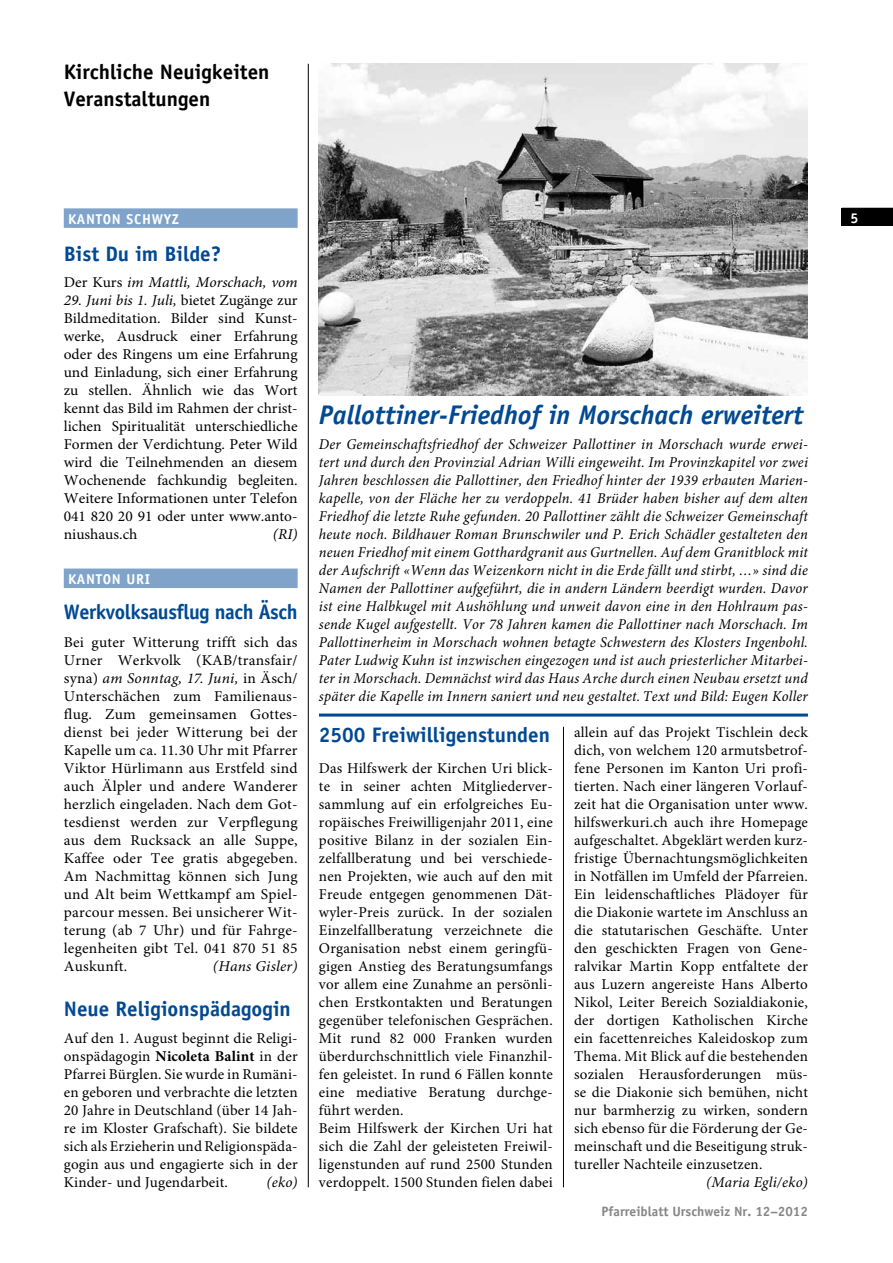
<style>
.page{position:relative;width:893px;height:1263px;background:#fff}
.page>*{position:absolute;margin:0;border:0;box-sizing:border-box;transform-origin:0 0}
.t1{font:italic 700 27px "Officina Sans Std";color:#004993}
.t2{font:700 21px "Officina Sans Std";color:#004993}
.t3{font:700 21px/27px "Officina Sans Std";color:#000}
.t4{font:700 21px "Officina Sans Std";letter-spacing:-.02em;color:#004993;scale:.96 1}
.t5{font:15px/18px "Minion Pro";letter-spacing:.015em;color:#000;text-align:justify}
.t6{font:italic 15px/18px "Minion Pro";letter-spacing:.015em;color:#000;text-align:justify}
.t7{font:700 14.25px "Officina Sans Std";letter-spacing:.05em;color:#fff}
.t8{font:700 13.5px "Officina Sans Std";color:#868786}
.s1{font-style:normal}
.s2{font-style:italic}
.s3{font-weight:700}
</style>
<div class="page">
<div style="left:842px;top:208px;width:51px;height:17px;background:#000"></div>
<div style="left:64px;top:208px;width:234px;height:20px;background:#80a4c9"></div>
<div style="left:64px;top:568px;width:234px;height:20px;background:#80a4c9"></div>
<hr style="left:563px;top:727px;width:1px;height:460px;background:#000">
<hr style="left:308px;top:64px;width:1px;height:1123px;background:#000">
<img style="left:319px;top:64px;width:489px;height:331px">
<hr style="left:319px;top:713px;width:489px;height:3px;background:#004993">
<h2 class="t3" style="left:64px;top:58px;width:207px">Kirchliche N euigkeiten<br>Veranstaltungen</h2>
<p class="t7" style="left:68px;top:210px;width:111px">Kanto n Schwyz</p>
<h2 class="t2" style="left:64px;top:240px;width:159px">Bist Du im Bilde?</h2>
<p class="t6" style="left:64px;top:274px;width:235px"><span class="s1">Der Kurs</span> im Mattli, Morschach, vom</p>
<p class="t5" style="left:64px;top:292px;width:235px"><span class="s2">29. Juni bis 1. Juli,</span> bietet Zugänge zur Bildmeditation. Bilder sind Kunst&shy;werke, Ausdruck einer Erfahrung oder des Ringens um eine Erfahrung und Einladung, sich einer Erfahrung zu stellen. Ähnlich wie das Wort kennt das Bild im Rahmen der christ&shy;lichen Spiritualität unterschiedliche Formen der Verdichtung. Peter Wild wird die Teilnehmenden an diesem Wochenende fachkundig begleiten.<br>Weitere Informationen unter Telefon 041 820 20 91 oder unter www.anto&shy;niushaus.ch</p>
<p class="t6" style="left:273px;top:526px;width:26px">(RI)</p>
<p class="t7" style="left:68px;top:570px;width:84px">Kanto n Uri</p>
<h2 class="t4" style="left:64px;top:599px;width:245px">Werkvolksausflug nach Äsch</h2>
<p class="t5" style="left:64px;top:634px;width:235px">Bei guter Witterung trifft sich das Urner Werkvolk (KAB/transfair/ syna) <span class="s2">am Sonntag, 17. Juni,</span> in Äsch/ Unterschächen zum Familienaus&shy;flug. Zum gemeinsamen Gottes&shy;dienst bei jeder Witterung bei der Kapelle um ca. 11.30 Uhr mit Pfarrer Viktor Hürlimann aus Erstfeld sind auch Älpler und andere Wanderer herzlich eingeladen. Nach dem Got&shy;tesdienst werden zur Verpflegung aus dem Rucksack an alle Suppe, Kaffee oder Tee gratis abgegeben.<br>Am Nachmittag können sich Jung und Alt beim Wettkampf am Spiel&shy;parcour messen. Bei unsicherer Wit&shy;terung (ab 7 Uhr) und für Fahrge&shy;legenheiten gibt Tel. 041 870 51 85<br>Auskunft.</p>
<p class="t6" style="left:213px;top:958px;width:86px">(Hans Gisler)</p>
<h2 class="t2" style="left:64px;top:996px;width:229px">N eue Religionspädagogin</h2>
<p class="t5" style="left:64px;top:1030px;width:235px">Auf den 1. August beginnt die Religi&shy;onspädagogin <span class="s3">Nicoleta Balint</span> in der Pfarrei Bürglen. Sie wurde in Rumäni&shy;en geboren und verbrachte die letzten 20 Jahre in Deutschland (über 14 Jah&shy;re im Kloster Grafschaft). Sie bildete sich als Erzieherin und Religionspäda&shy;gogin aus und engagierte sich in der Kinder- und Jugendarbeit.</p>
<p class="t6" style="left:267px;top:1174px;width:33px">(eko)</p>
<h1 class="t1" style="left:319px;top:399px;width:486px">Pallottiner-Friedhof in Morschach erweitert</h1>
<p class="t6" style="left:319px;top:436px;width:491px">Der Gemeinschaftsfriedhof der Schweizer Pallottiner in Morschach wurde erwei&shy;tert und durch den Provinzial Adrian Willi eingeweiht. Im Provinzkapitel vor zwei Jahren beschlossen die Pallottiner, den Friedhof hinter der 1939 erbauten Marien&shy;kapelle, von der Fläche her zu verdoppeln. 41 Brüder haben bisher auf dem alten Friedhof die letzte Ruhe gefunden. 20 Pallottiner zählt die Schweizer Gemeinschaft heute noch. Bildhauer Roman Brunschwiler und P. Erich Schädler gestalteten den neuen Friedhof mit einem Gotthardgranit aus Gurtnellen. Auf dem Granitblock mit der Aufschrift «Wenn das Weizenkorn nicht in die Erde fällt und stirbt, …» sind die Namen der Pallottiner aufgeführt, die in andern Ländern beerdigt wurden. Davor ist eine Halbkugel mit Aushöhlung und unweit davon eine in den Hohlraum pas&shy;sende Kugel aufgestellt. Vor 78 Jahren kamen die Pallottiner nach Morschach. Im Pallottinerheim in Morschach wohnen betagte Schwestern des Klosters Ingenbohl.<br>Pater Ludwig Kuhn ist inzwischen eingezogen und ist auch priesterlicher Mitarbei&shy;ter in Morschach. Demnächst wird das Haus Arche durch einen Neubau ersetzt und später die Kapelle im Innern saniert und neu gestaltet. Text und Bild: Eugen Koller</p>
<h2 class="t2" style="left:319px;top:722px;width:233px">2500 Freiwilligenstunden</h2>
<p class="t5" style="left:319px;top:760px;width:235px;text-align:left">Das Hilfswerk der Kirchen Uri blick&shy;te in seiner achten Mitgliederver&shy;sammlung auf ein erfolgreiches Eu&shy;ropäisches Freiwilligenjahr 2011, eine positive Bilanz in der sozialen Ein&shy;zelfallberatung und bei verschiede&shy;nen Projekten, wie auch auf den mit Freude entgegen genommenen Dät&shy;wyler-Preis zurück. In der sozialen Einzelfallberatung verzeichnete die Organisation nebst einem geringfü&shy;gigen Anstieg des Beratungsumfangs vor allem eine Zunahme an persönli&shy;chen Erstkontakten und Beratungen gegenüber telefonischen Gesprächen.<br>Mit rund 82 000 Franken wurden überdurchschnittlich viele Finanzhil&shy;fen geleistet. In rund 6 Fällen konnte eine mediative Beratung durchge&shy;führt werden.<br>Beim Hilfswerk der Kirchen Uri hat sich die Zahl der geleisteten Freiwil&shy;ligenstunden auf rund 2500 Stunden verdoppelt. 1500 Stunden fielen dabei</p>
<p class="t5" style="left:574px;top:724px;width:235px">allein auf das Projekt Tischlein deck dich, von welchem 120 armutsbetrof&shy;fene Personen im Kanton Uri profi&shy;tierten. Nach einer längeren Vorlauf&shy;zeit hat die Organisation unter www. hilfswerkuri.ch auch ihre Homepage aufgeschaltet. Abgeklärt werden kurz&shy;fristige Übernachtungsmöglichkeiten in Notfällen im Umfeld der Pfarreien.<br>Ein leidenschaftliches Plädoyer für die Diakonie wartete im Anschluss an die statutarischen Geschäfte. Unter den geschickten Fragen von Gene&shy;ralvikar Martin Kopp entfaltete der aus Luzern angereiste Hans Alberto Nikol, Leiter Bereich Sozialdiakonie, der dortigen Katholischen Kirche ein facettenreiches Kaleidoskop zum Thema. Mit Blick auf die bestehenden sozialen Herausforderungen müs&shy;se die Diakonie sich bemühen, nicht nur barmherzig zu wirken, sondern sich ebenso für die Förderung der Ge&shy;meinschaft und die Beseitigung struk&shy;tureller Nachteile einzusetzen.</p>
<p class="t6" style="left:706px;top:1174px;width:103px">(Maria Egli/eko)</p>
<p class="t8" style="left:602px;top:1203px;width:208px">Pfarreiblatt Urschweiz N r. 12–2012</p>
<p class="t7" style="left:850px;top:209px;width:9px">5</p>
</div>
